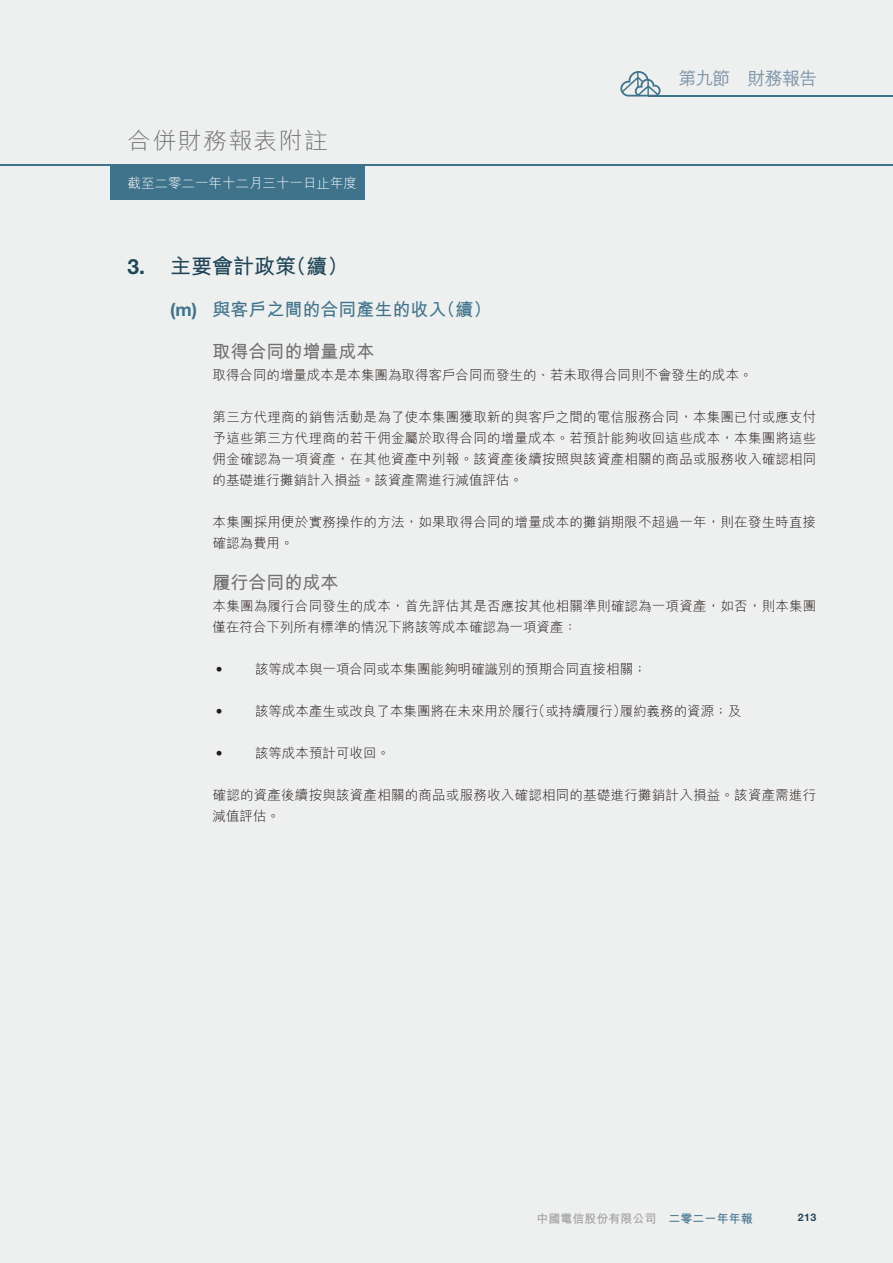
<style>
.page{position:relative;width:893px;height:1263px;background:#eeefef}
.page>*{position:absolute;margin:0;border:0;box-sizing:border-box;transform-origin:0 0}
.t1{font:22.8px "M Hei HK Light E Ten B5 H";letter-spacing:.05em;color:#717171;scale:1.05 1}
.t2{font:21px "M Hei HK Bold E Ten B5 H";color:#204659}
.t3{font:18px "M Hei HK Bold E Ten B5 H";color:#3f738c}
.t4{font:18px "M Hei HK Bold E Ten B5 H";color:#717171}
.t5{font:18px "M Hei HK Medium E Ten B5 H";letter-spacing:-.045em;color:#7e94a7}
.t6{font:13.5px/21px "M Hei HK Light E Ten B5 H";color:#231916}
.t7{font:13.5px "M Hei HK Light E Ten B5 H";color:#fff}
.t8{font:12px "M Hei HK Bold E Ten B5 H";color:#9f9fa0}
.t9{font:700 10.5px "Helvetica Neue LT Std";color:#204659}
.s1{font-family:"Helvetica Neue LT Std";font-weight:700}
.s2{font-family:"Helvetica Neue LT Std";font-weight:300}
.s3{color:#3f738c}
</style>
<div class="page">
<div style="left:111px;top:165px;width:254px;height:35px;background:#3f738c"></div>
<hr style="left:0;top:164px;width:893px;height:2px;background:#3f738c">
<svg style="left:620px;top:71px;width:41px;height:26px"></svg>
<hr style="left:649px;top:95px;width:244px;height:2px;background:#3f738c">
<h1 class="t1" style="left:128px;top:132px;width:192px">合併財務報表附註</h1>
<p class="t7" style="left:128px;top:178px;width:231px">截至二零二一年十二月三十一日止年度</p>
<h3 class="t5" style="left:679px;top:71px;width:140px">第九節 財務報告</h3>
<h2 class="t2" style="left:128px;top:258px;width:223px"><span class="s1">3.</span> 主要會計政策（續）</h2>
<h3 class="t3" style="left:170px;top:303px;width:323px"><span class="s1">(m)</span> 與客戶之間的合同產生的收入（續）</h3>
<h3 class="t4" style="left:213px;top:345px;width:164px">取得合同的增量成本</h3>
<p class="t6" style="left:213px;top:366px;width:541px">取得合同的增量成本是本集團為取得客戶合同而發生的、若未取得合同則不會發生的成本。</p>
<p class="t6" style="left:213px;top:408px;width:605px;text-align:justify">第三方代理商的銷售活動是為了使本集團獲取新的與客戶之間的電信服務合同，本集團已付或應支付予這些第三方代理商的若干佣金屬於取得合同的增量成本。若預計能夠收回這些成本，本集團將這些佣金確認為一項資產，在其他資產中列報。該資產後續按照與該資產相關的商品或服務收入確認相同的基礎進行攤銷計入損益。該資產需進行減值評估。</p>
<p class="t6" style="left:213px;top:513px;width:605px">本集團採用便於實務操作的方法，如果取得合同的增量成本的攤銷期限不超過一年，則在發生時直接確認為費用。</p>
<h3 class="t4" style="left:213px;top:576px;width:128px">履行合同的成本</h3>
<p class="t6" style="left:213px;top:597px;width:605px">本集團為履行合同發生的成本，首先評估其是否應按其他相關準則確認為一項資產，如否，則本集團僅在符合下列所有標準的情況下將該等成本確認為一項資產：</p>
<p class="t6" style="left:216px;top:660px;width:432px"><span class="s2">•</span> 該等成本與一項合同或本集團能夠明確識別的預期合同直接相關；</p>
<p class="t6" style="left:216px;top:702px;width:527px"><span class="s2">•</span> 該等成本產生或改良了本集團將在未來用於履行（或持續履行）履約義務的資源；及</p>
<p class="t6" style="left:216px;top:744px;width:176px"><span class="s2">•</span> 該等成本預計可收回。</p>
<p class="t6" style="left:213px;top:786px;width:605px">確認的資產後續按與該資產相關的商品或服務收入確認相同的基礎進行攤銷計入損益。該資產需進行減值評估。</p>
<p class="t8" style="left:537px;top:1214px;width:217px">中國電信股份有限公司 <span class="s3">二零二一年年報</span></p>
<p class="t9" style="left:798px;top:1214px;width:20px">213</p>
</div>
